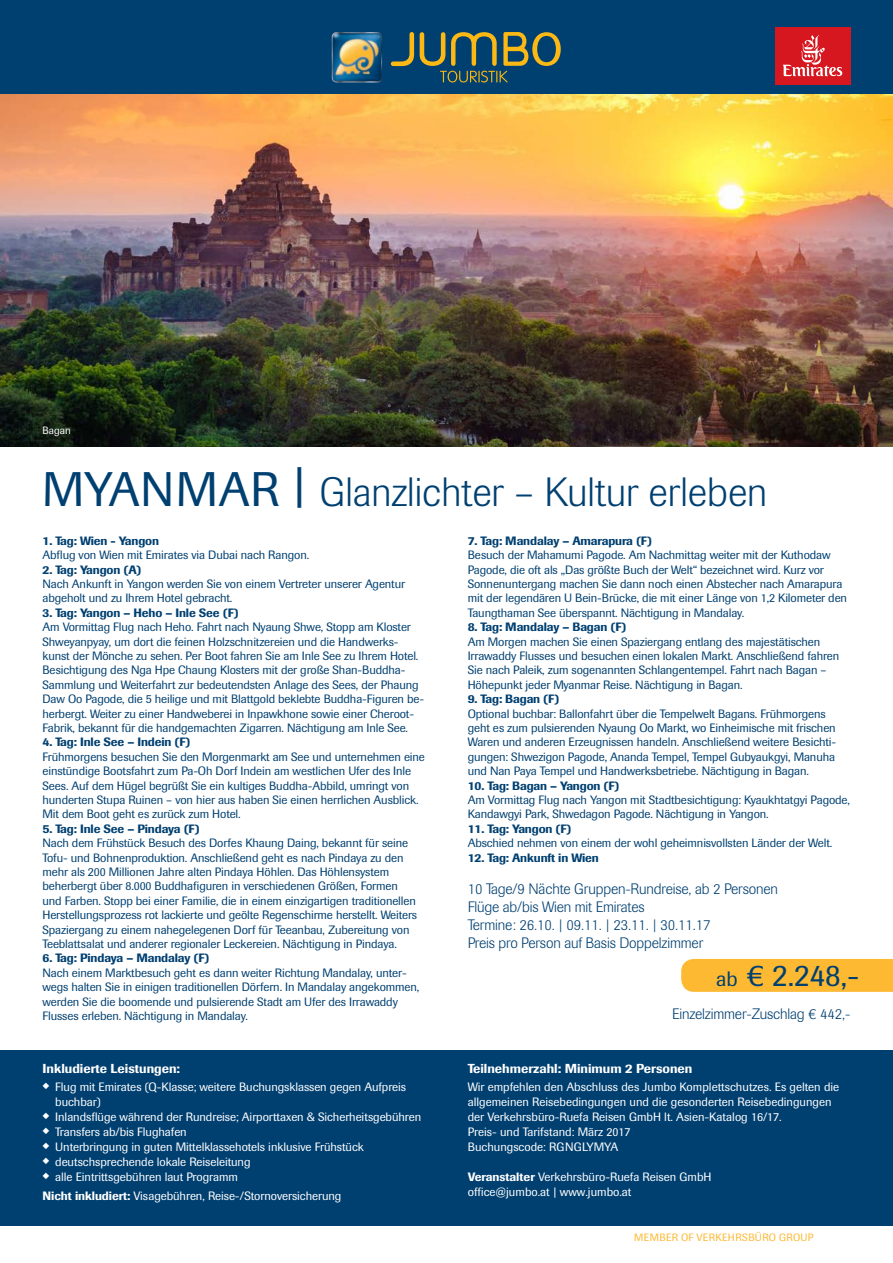
<style>
.page{position:relative;width:893px;height:1263px;background:#fff}
.page>*{position:absolute;margin:0;border:0;box-sizing:border-box;transform-origin:0 0}
.t1{font:300 40.5px "Imago";color:#004071}
.t2{font:30.9px "Imago";color:#004071}
.t3{font:300 15px/18px "Imago";letter-spacing:-.01em;color:#004071}
.t4{font:500 12.9px "Imago";color:#fff}
.t5{font:12px/14.4px "Imago";letter-spacing:-.01em;color:#004071}
.t6{font:12px/15px "Imago";letter-spacing:-.005em;color:#fff}
.t7{font:500 12px "Imago";letter-spacing:-.01em;color:#004071}
.t8{font:10.5px "Imago";letter-spacing:.04em;color:#fdb931}
.t9{font:10.5px "Imago";color:#fff}
.s1{font-weight:400;font-size:48px}
.s2{font-weight:500}
.s3{font-size:20.7px}
</style>
<div class="page">
<img style="left:0;top:93px;width:893px;height:353px">
<div style="left:0;top:0;width:893px;height:93px;background:#004071"></div>
<svg style="left:420px;top:32px;width:141px;height:50px"></svg>
<svg style="left:391px;top:32px;width:23px;height:34px"></svg>
<img style="left:332px;top:32px;width:50px;height:50px">
<div style="left:0;top:1050px;width:893px;height:176px;background:#004071"></div>
<div style="left:681px;top:959px;width:212px;height:33px;background:#fdb931"></div>
<div style="left:775px;top:27px;width:75px;height:57px;background:#d7171f"></div>
<svg style="left:783px;top:35px;width:59px;height:41px"></svg>
<p class="t9" style="left:43px;top:424px;width:30px">Bagan</p>
<h1 class="t1" style="left:43px;top:469px;width:726px"><span class="s1">MYANMAR |</span> Glanzlichter – Kultur erleben</h1>
<p class="t7" style="left:43px;top:533px;width:118px">1. Tag: Wien - Yangon</p>
<p class="t5" style="left:43px;top:548px;width:268px">Abflug von Wien mit Emirates via Dubai nach Rangon.</p>
<p class="t7" style="left:43px;top:562px;width:100px">2. Tag: Yangon (A)</p>
<p class="t5" style="left:43px;top:577px;width:364px">Nach Ankunft in Yangon werden Sie von einem Vertreter unserer Agentur abgeholt und zu Ihrem Hotel gebracht.</p>
<p class="t7" style="left:43px;top:605px;width:198px">3. Tag: Yangon – Heho – Inle See (F)</p>
<p class="t5" style="left:43px;top:620px;width:383px">Am Vormittag Flug nach Heho. Fahrt nach Nyaung Shwe, Stopp am Kloster Shweyanpyay, um dort die feinen Holzschnitzereien und die Handwerks&shy;kunst der Mönche zu sehen. Per Boot fahren Sie am Inle See zu Ihrem Hotel.<br>Besichtigung des Nga Hpe Chaung Klosters mit der große Shan-Buddha-Sammlung und Weiterfahrt zur bedeutendsten Anlage des Sees, der Phaung Daw Oo Pagode, die 5 heilige und mit Blattgold beklebte Buddha-Figuren be&shy;herbergt. Weiter zu einer Handweberei in Inpawkhone sowie einer Cheroot-Fabrik, bekannt für die handgemachten Zigarren. Nächtigung am Inle See.</p>
<p class="t7" style="left:43px;top:735px;width:150px">4. Tag: Inle See – Indein (F)</p>
<p class="t5" style="left:43px;top:749px;width:384px">Frühmorgens besuchen Sie den Morgenmarkt am See und unternehmen eine einstündige Bootsfahrt zum Pa-Oh Dorf Indein am westlichen Ufer des Inle Sees. Auf dem Hügel begrüßt Sie ein kultiges Buddha-Abbild, umringt von hunderten Stupa Ruinen – von hier aus haben Sie einen herrlichen Ausblick.<br>Mit dem Boot geht es zurück zum Hotel.</p>
<p class="t7" style="left:43px;top:821px;width:159px">5. Tag: Inle See – Pindaya (F)</p>
<p class="t5" style="left:43px;top:836px;width:376px">Nach dem Frühstück Besuch des Dorfes Khaung Daing, bekannt für seine Tofu- und Bohnenproduktion. Anschließend geht es nach Pindaya zu den mehr als 200 Millionen Jahre alten Pindaya Höhlen. Das Höhlensystem beherbergt über 8.000 Buddhafiguren in verschiedenen Größen, Formen und Farben. Stopp bei einer Familie, die in einem einzigartigen traditionellen Herstellungsprozess rot lackierte und geölte Regenschirme herstellt. Weiters Spaziergang zu einem nahegelegenen Dorf für Teeanbau, Zubereitung von Teeblattsalat und anderer regionaler Leckereien. Nächtigung in Pindaya.</p>
<p class="t7" style="left:43px;top:951px;width:169px">6. Tag: Pindaya – Mandalay (F)</p>
<p class="t5" style="left:43px;top:965px;width:378px">Nach einem Marktbesuch geht es dann weiter Richtung Mandalay, unter&shy;wegs halten Sie in einigen traditionellen Dörfern. In Mandalay angekommen, werden Sie die boomende und pulsierende Stadt am Ufer des Irrawaddy Flusses erleben. Nächtigung in Mandalay.</p>
<p class="t4" style="left:43px;top:1060px;width:139px">Inkludierte Leistungen:</p>
<p class="t6" style="left:55px;top:1079px;width:352px;text-indent:-13px">◆ Flug mit Emirates (Q-Klasse; weitere Buchungsklassen gegen Aufpreis buchbar)</p>
<p class="t6" style="left:43px;top:1109px;width:380px">◆ Inlandsflüge während der Rundreise; Airporttaxen &amp; Sicherheitsgebühren</p>
<p class="t6" style="left:43px;top:1124px;width:146px">◆ Transfers ab/bis Flughafen</p>
<p class="t6" style="left:43px;top:1139px;width:323px">◆ Unterbringung in guten Mittelklassehotels inklusive Frühstück</p>
<p class="t6" style="left:43px;top:1154px;width:210px">◆ deutschsprechende lokale Reiseleitung</p>
<p class="t6" style="left:43px;top:1167px;width:300px;line-height:19.2px">◆ alle Eintrittsgebühren laut Programm<br><span class="s2">Nicht inkludiert:</span> Visagebühren, Reise-/Stornoversicherung</p>
<p class="t7" style="left:468px;top:533px;width:186px">7. Tag: Mandalay – Amarapura (F)</p>
<p class="t5" style="left:468px;top:548px;width:381px">Besuch der Mahamumi Pagode. Am Nachmittag weiter mit der Kuthodaw Pagode, die oft als „Das größte Buch der Welt“ bezeichnet wird. Kurz vor Sonnenuntergang machen Sie dann noch einen Abstecher nach Amarapura mit der legendären U Bein-Brücke, die mit einer Länge von 1,2 Kilometer den Taungthaman See überspannt. Nächtigung in Mandalay.</p>
<p class="t7" style="left:468px;top:620px;width:160px">8. Tag: Mandalay – Bagan (F)</p>
<p class="t5" style="left:468px;top:634px;width:373px">Am Morgen machen Sie einen Spaziergang entlang des majestätischen Irrawaddy Flusses und besuchen einen lokalen Markt. Anschließend fahren Sie nach Paleik, zum sogenannten Schlangentempel. Fahrt nach Bagan – Höhepunkt jeder Myanmar Reise. Nächtigung in Bagan.</p>
<p class="t7" style="left:468px;top:692px;width:93px">9. Tag: Bagan (F)</p>
<p class="t5" style="left:468px;top:706px;width:370px">Optional buchbar: Ballonfahrt über die Tempelwelt Bagans. Frühmorgens geht es zum pulsierenden Nyaung Oo Markt, wo Einheimische mit frischen Waren und anderen Erzeugnissen handeln. Anschließend weitere Besichti&shy;gungen: Shwezigon Pagode, Ananda Tempel, Tempel Gubyaukgyi, Manuha und Nan Paya Tempel und Handwerksbetriebe. Nächtigung in Bagan.</p>
<p class="t7" style="left:468px;top:778px;width:153px">10. Tag: Bagan – Yangon (F)</p>
<p class="t5" style="left:468px;top:793px;width:384px">Am Vormittag Flug nach Yangon mit Stadtbesichtigung: Kyaukhtatgyi Pagode,<br>Kandawgyi Park, Shwedagon Pagode. Nächtigung in Yangon.</p>
<p class="t7" style="left:468px;top:821px;width:105px">11. Tag: Yangon (F)</p>
<p class="t5" style="left:468px;top:836px;width:366px">Abschied nehmen von einem der wohl geheimnisvollsten Länder der Welt.</p>
<p class="t7" style="left:468px;top:850px;width:133px">12. Tag: Ankunft in Wien</p>
<p class="t3" style="left:468px;top:880px;width:312px">10 Tage/9 Nächte Gruppen-Rundreise, ab 2 Personen Flüge ab/bis Wien mit Emirates<br>Termine: 26.10. | 09.11. | 23.11. | 30.11.17<br>Preis pro Person auf Basis Doppelzimmer</p>
<h2 class="t2" style="left:716px;top:957px;width:145px"><span class="s3">ab</span> € 2.248,-</h2>
<p class="t3" style="left:672px;top:1004px;width:180px">Einzelzimmer-Zuschlag € 442,-</p>
<p class="t4" style="left:468px;top:1060px;width:226px">Teilnehmerzahl: Minimum 2 Personen</p>
<p class="t6" style="left:468px;top:1079px;width:373px">Wir empfehlen den Abschluss des Jumbo Komplettschutzes. Es gelten die allgemeinen Reisebedingungen und die gesonderten Reisebedingungen der Verkehrsbüro-Ruefa Reisen GmbH lt. Asien-Katalog 16/17.<br>Preis- und Tarifstand: März 2017<br>Buchungscode: RGNGLYMYA</p>
<p class="t6" style="left:468px;top:1169px;width:245px"><span class="s2">Veranstalter</span> Verkehrsbüro-Ruefa Reisen GmbH office@jumbo.at | www.jumbo.at</p>
<p class="t8" style="left:634px;top:1231px;width:181px">MEMBER OF VERKEHRSBÜRO GROUP</p>
</div>
